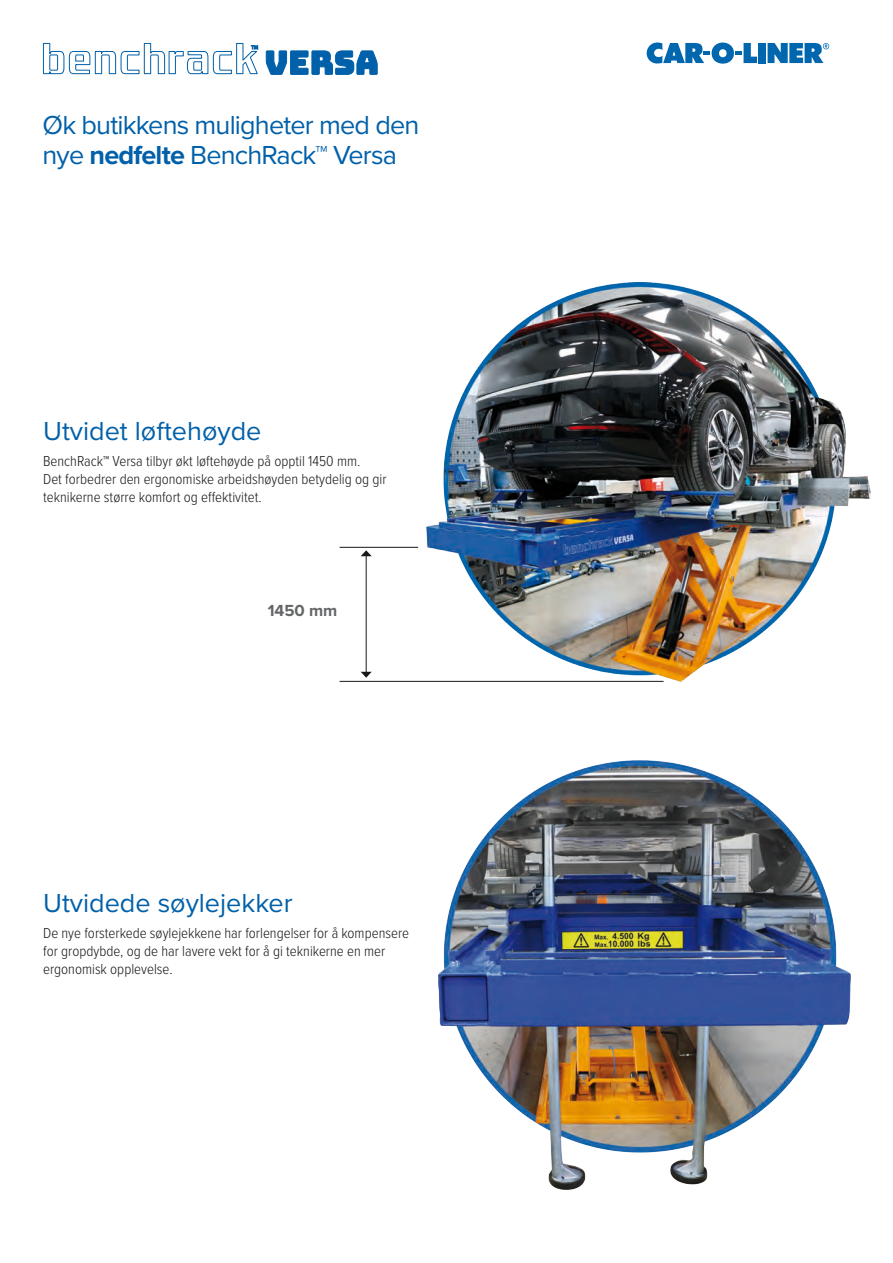
<style>
.page{position:relative;width:893px;height:1263px;background:#fff}
.page>*{position:absolute;margin:0;border:0;box-sizing:border-box;transform-origin:0 0}
.header-blue{font:27px/30px "Proxima Nova";letter-spacing:-.03em;color:#0060a9}
.header-blue-2{font:27px "Proxima Nova";color:#0060a9}
.call-out-bold{font:700 16.65px "Proxima Nova";color:#646567}
.paragraph_text{font:300 15px/18px "Proxima Nova Cond";color:#1a171c}
.s1{font-weight:700}
</style>
<div class="page">
<hr style="left:366px;top:555px;width:1px;height:118px;background:#1a171c">
<svg style="left:361px;top:550px;width:11px;height:6px"></svg>
<svg style="left:361px;top:672px;width:11px;height:6px"></svg>
<hr style="left:340px;top:547px;width:78px;height:1px;background:#1a171c">
<hr style="left:340px;top:681px;width:324px;height:1px;background:#1a171c">
<img style="left:427px;top:282px;width:444px;height:399px">
<img style="left:438px;top:760px;width:413px;height:430px">
<svg style="left:647px;top:43px;width:110px;height:21px"></svg>
<div style="left:758px;top:43px;width:8px;height:20px;background:#0067af"></div>
<svg style="left:768px;top:43px;width:61px;height:20px"></svg>
<svg style="left:43px;top:43px;width:216px;height:32px"></svg>
<svg style="left:266px;top:50px;width:112px;height:25px"></svg>
<p class="header-blue" style="left:43px;top:109px;width:378px">Øk butikkens muligheter med den nye <span class="s1">nedfelte</span> BenchRack™ Versa</p>
<p class="header-blue-2" style="left:43px;top:411px;width:220px">Utvidet løftehøyde</p>
<p class="paragraph_text" style="left:43px;top:452px;width:345px">BenchRack™ Versa tilbyr økt løftehøyde på opptil 1450 mm.<br>Det forbedrer den ergonomiske arbeidshøyden betydelig og gir teknikerne større komfort og effektivitet.</p>
<p class="call-out-bold" style="left:268px;top:598px;width:71px">1450 mm</p>
<p class="header-blue-2" style="left:43px;top:883px;width:251px">Utvidede søylejekker</p>
<p class="paragraph_text" style="left:43px;top:923px;width:367px">De nye forsterkede søylejekkene har forlengelser for å kompensere for gropdybde, og de har lavere vekt for å gi teknikerne en mer ergonomisk opplevelse.</p>
</div>
